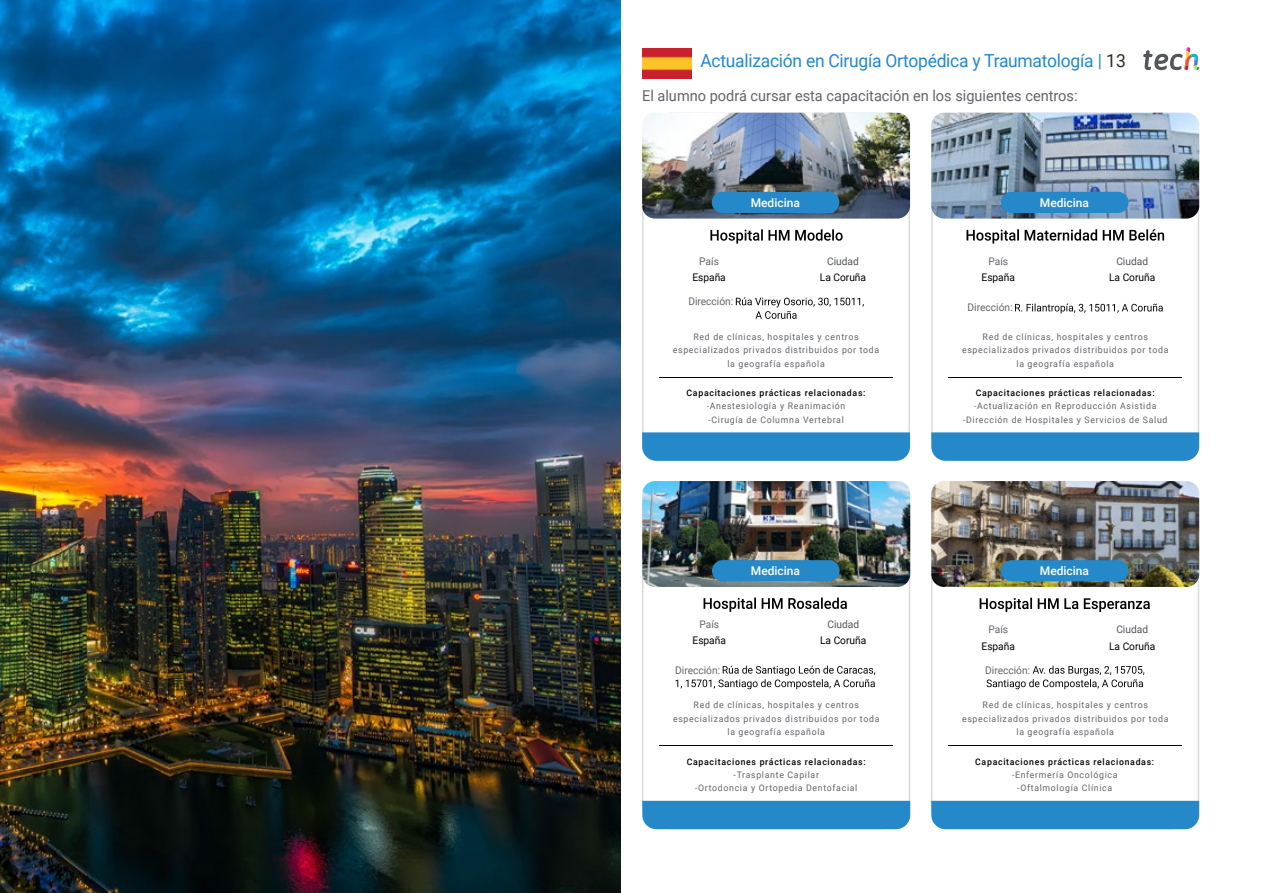
<style>
.page{position:relative;width:1263px;height:893px;background:#fff}
.page>*{position:absolute;margin:0;border:0;box-sizing:border-box;transform-origin:0 0}
.t1{font:18px "Roboto";letter-spacing:-.015em;color:#2488c9}
.t2{font:15px "Roboto";color:#61646a}
.t3{font:500 12px "Roboto";color:#fff}
.t4{font:10.5px "Roboto";color:#61646a}
.t5{font:10.5px "Roboto";color:#000}
.t6{font:10.5px "Roboto";color:#52555b}
.t7{font:9px/13.5px "Roboto";letter-spacing:.08em;color:#61646a;text-align:center}
.t8{font:500 9px "Roboto";letter-spacing:.08em;color:#000}
.s1{color:#312e20}
</style>
<div class="page">
<img style="left:0;top:0;width:621px;height:893px">
<img style="left:642px;top:49px;width:49px;height:30px">
<svg style="left:1143px;top:47px;width:56px;height:24px"></svg>
<svg style="left:931px;top:112px;width:269px;height:337px"></svg>
<img style="left:931px;top:113px;width:268px;height:106px">
<div style="left:1001px;top:192px;width:127px;height:21px;background:#2488c9;border-radius:11px"></div>
<svg style="left:931px;top:432px;width:268px;height:29px;background:#2a8bca"></svg>
<hr style="left:948px;top:377px;width:234px;height:1px;background:#000">
<svg style="left:1015px;top:303px;width:148px;height:11px"></svg>
<svg style="left:966px;top:229px;width:198px;height:15px"></svg>
<svg style="left:642px;top:112px;width:269px;height:325px"></svg>
<img style="left:642px;top:113px;width:268px;height:106px">
<div style="left:712px;top:192px;width:127px;height:21px;background:#2488c9;border-radius:11px"></div>
<svg style="left:642px;top:432px;width:268px;height:29px;background:#2a8bca"></svg>
<hr style="left:659px;top:377px;width:234px;height:1px;background:#000">
<svg style="left:710px;top:229px;width:133px;height:15px"></svg>
<svg style="left:736px;top:297px;width:128px;height:22px"></svg>
<svg style="left:931px;top:493px;width:269px;height:337px"></svg>
<img style="left:931px;top:481px;width:268px;height:106px">
<div style="left:1001px;top:560px;width:127px;height:21px;background:#2488c9;border-radius:11px"></div>
<div style="left:931px;top:801px;width:268px;height:28px;background:#2488c9"></div>
<hr style="left:948px;top:745px;width:234px;height:1px;background:#000">
<svg style="left:980px;top:598px;width:170px;height:14px"></svg>
<svg style="left:986px;top:666px;width:158px;height:23px"></svg>
<svg style="left:642px;top:492px;width:269px;height:338px"></svg>
<img style="left:642px;top:481px;width:268px;height:106px">
<div style="left:712px;top:560px;width:127px;height:21px;background:#2488c9;border-radius:11px"></div>
<div style="left:642px;top:801px;width:268px;height:28px;background:#2488c9"></div>
<hr style="left:659px;top:745px;width:234px;height:1px;background:#000">
<svg style="left:703px;top:598px;width:144px;height:14px"></svg>
<svg style="left:675px;top:666px;width:200px;height:23px"></svg>
<h1 class="t1" style="left:700px;top:48px;width:427px">Actualización en Cirugía Ortopédica y Traumatología | <span class="s1">13</span></h1>
<h2 class="t2" style="left:642px;top:86px;width:437px">El alumno podrá cursar esta capacitación en los siguientes centros:</h2>
<h3 class="t3" style="left:751px;top:194px;width:51px">Medicina</h3>
<h3 class="t3" style="left:1040px;top:194px;width:51px">Medicina</h3>
<p class="t4" style="left:699px;top:254px;width:21px">País</p>
<p class="t5" style="left:692px;top:270px;width:35px">España</p>
<p class="t6" style="left:827px;top:254px;width:33px">Ciudad</p>
<p class="t5" style="left:820px;top:270px;width:48px">La Coruña</p>
<p class="t4" style="left:988px;top:254px;width:21px">País</p>
<p class="t5" style="left:981px;top:270px;width:35px">España</p>
<p class="t6" style="left:1116px;top:254px;width:33px">Ciudad</p>
<p class="t5" style="left:1109px;top:270px;width:48px">La Coruña</p>
<p class="t4" style="left:688px;top:294px;width:46px">Dirección:</p>
<p class="t7" style="left:673px;top:330px;width:208px">Red de clínicas, hospitales y centros especializados privados distribuidos por toda la geografía española</p>
<p class="t8" style="left:686px;top:387px;width:180px">Capacitaciones prácticas relacionadas:</p>
<p class="t7" style="left:707px;top:399px;width:140px;text-align:left">-Anestesiología y Reanimación -Cirugía de Columna Vertebral</p>
<p class="t4" style="left:968px;top:300px;width:46px">Dirección:</p>
<p class="t7" style="left:962px;top:329px;width:208px">Red de clínicas, hospitales y centros especializados privados distribuidos por toda la geografía española</p>
<p class="t8" style="left:976px;top:387px;width:180px">Capacitaciones prácticas relacionadas:</p>
<p class="t7" style="left:963px;top:399px;width:206px">-Actualización en Reproducción Asistida -Dirección de Hospitales y Servicios de Salud</p>
<h3 class="t3" style="left:751px;top:563px;width:51px">Medicina</h3>
<h3 class="t3" style="left:1040px;top:563px;width:51px">Medicina</h3>
<p class="t4" style="left:699px;top:617px;width:21px">País</p>
<p class="t5" style="left:692px;top:633px;width:35px">España</p>
<p class="t6" style="left:827px;top:617px;width:33px">Ciudad</p>
<p class="t5" style="left:820px;top:633px;width:48px">La Coruña</p>
<p class="t4" style="left:988px;top:622px;width:21px">País</p>
<p class="t5" style="left:981px;top:639px;width:35px">España</p>
<p class="t6" style="left:1116px;top:622px;width:33px">Ciudad</p>
<p class="t5" style="left:1109px;top:639px;width:48px">La Coruña</p>
<p class="t4" style="left:675px;top:662px;width:46px">Dirección:</p>
<p class="t7" style="left:673px;top:698px;width:208px">Red de clínicas, hospitales y centros especializados privados distribuidos por toda la geografía española</p>
<p class="t8" style="left:687px;top:755px;width:180px">Capacitaciones prácticas relacionadas:</p>
<p class="t7" style="left:695px;top:768px;width:164px">-Trasplante Capilar<br>-Ortodoncia y Ortopedia Dentofacial</p>
<p class="t4" style="left:985px;top:662px;width:46px">Dirección:</p>
<p class="t7" style="left:962px;top:698px;width:208px">Red de clínicas, hospitales y centros especializados privados distribuidos por toda la geografía española</p>
<p class="t8" style="left:975px;top:755px;width:180px">Capacitaciones prácticas relacionadas:</p>
<p class="t7" style="left:1012px;top:768px;width:107px">-Enfermería Oncológica -Oftalmología Clínica</p>
</div>
